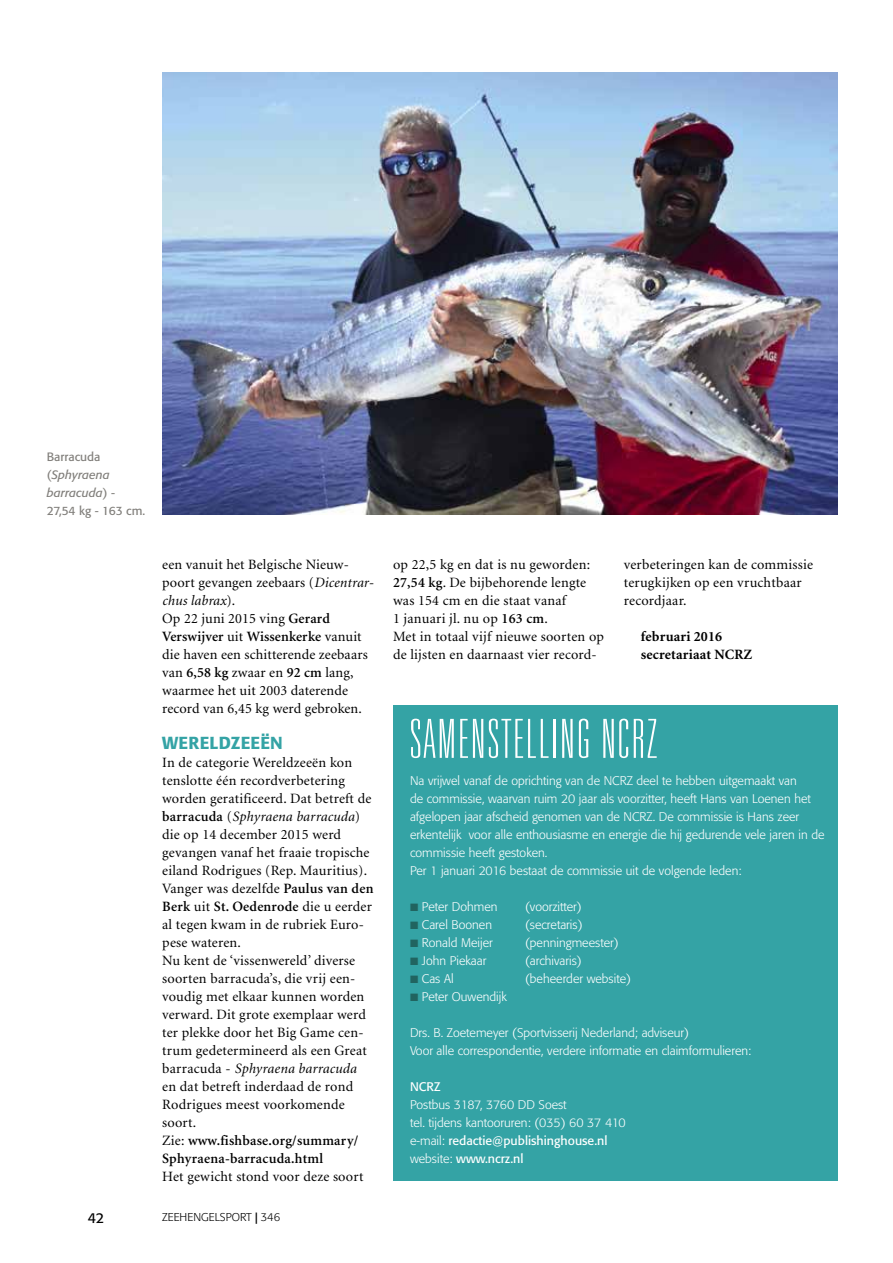
<style>
.page{position:relative;width:893px;height:1263px;background:#fff}
.page>*{position:absolute;margin:0;border:0;box-sizing:border-box;transform-origin:0 0}
.t1{font:100 ultra-condensed 54px "Univers";letter-spacing:.05em;color:#fff}
.t2{font:500 17.25px "Formata";letter-spacing:.01em;color:#34a3a5}
.t3{font:14.25px/18px "Minion";letter-spacing:.015em;color:#000}
.t4{font:700 14.25px/18px "Minion";letter-spacing:.01em;color:#000}
.t5{font:14.25px "Formata";color:#000}
.t6{font:300 12.3px/18px "Formata";color:#fff}
.t7{font:12.3px "Formata";color:#fff}
.t8{font:12px/18px "Formata";color:#82807c}
.t9{font:300 11.25px "Formata";color:#000}
.s1{font-style:italic}
.s2{font-weight:600}
.s3{font-weight:500}
.s4{font-family:"European Pi Three";font-weight:400;color:#216460}
.s5{font-weight:400}
</style>
<div class="page">
<div style="left:393px;top:705px;width:445px;height:476px;background:#34a3a5"></div>
<img style="left:162px;top:73px;width:676px;height:442px">
<p class="t8" style="left:47px;top:448px;width:100px">Barracuda (<span class="s1">Sphyraena barracuda</span>) -<br>27,54 kg - 163 cm.</p>
<p class="t3" style="left:162px;top:556px;width:213px">een vanuit het Belgische Nieuw&shy;poort gevangen zeebaars (<span class="s1">Dicentrar&shy;chus labrax</span>).<br>Op 22 juni 2015 ving <span class="s2">Gerard<br>Verswijver</span> uit <span class="s2">Wissenkerke</span> vanuit die haven een schitterende zeebaars van <span class="s2">6,58 kg</span> zwaar en <span class="s2">92 cm</span> lang, waarmee het uit 2003 daterende record van 6,45 kg werd gebroken.</p>
<p class="t2" style="left:162px;top:732px;width:122px">WERELDZEEËN</p>
<p class="t3" style="left:162px;top:754px;width:213px">In de categorie Wereldzeeën kon tenslotte één recordverbetering worden geratificeerd. Dat betreft de <span class="s2">barracuda</span> (<span class="s1">Sphyraena barracuda</span>) die op 14 december 2015 werd gevangen vanaf het fraaie tropische eiland Rodrigues (Rep. Mauritius).<br>Vanger was dezelfde <span class="s2">Paulus van den<br>Berk</span> uit <span class="s2">St. Oedenrode</span> die u eerder al tegen kwam in de rubriek Euro&shy;pese wateren.<br>Nu kent de ‘vissenwereld’ diverse soorten barracuda’s, die vrij een&shy;voudig met elkaar kunnen worden verward. Dit grote exemplaar werd ter plekke door het Big Game cen&shy;trum gedetermineerd als een Great barracuda - <span class="s1">Sphyraena barracuda </span>en dat betreft inderdaad de rond<br>Rodrigues meest voorkomende soort.<br>Zie: <span class="s2">www.fishbase.org/summary/<br>Sphyraena-barracuda.html</span></p>
<p class="t3" style="left:162px;top:1168px;width:203px">Het gewicht stond voor deze soort</p>
<p class="t5" style="left:88px;top:1209px;width:18px">42</p>
<p class="t9" style="left:162px;top:1211px;width:120px">ZEEHENGELSPORT <span class="s3">|</span> 346</p>
<p class="t3" style="left:393px;top:556px;width:212px">op 22,5 kg en dat is nu geworden:<br><span class="s2">27,54 kg</span>. De bijbehorende lengte was 154 cm en die staat vanaf<br>1 januari jl. nu op <span class="s2">163 cm</span>.<br>Met in totaal vijf nieuwe soorten op de lijsten en daarnaast vier record-</p>
<p class="t3" style="left:624px;top:556px;width:191px">verbeteringen kan de commissie terugkijken op een vruchtbaar recordjaar.</p>
<p class="t4" style="left:641px;top:628px;width:113px">februari 2016 secretariaat NCRZ</p>
<h1 class="t1" style="left:410px;top:711px;width:248px">SAMENSTELLING NCRZ</h1>
<p class="t6" style="left:410px;top:772px;width:416px">Na vrijwel vanaf de oprichting van de NCRZ deel te hebben uitgemaakt van<br>de commissie, waarvan ruim 20 jaar als voorzitter, heeft Hans van Loenen het afgelopen jaar afscheid genomen van de NCRZ. De commissie is Hans zeer erkentelijk voor alle enthousiasme en energie die hij gedurende vele jaren in de commissie heeft gestoken.<br>Per 1 januari 2016 bestaat de commissie uit de volgende leden:</p>
<p class="t6" style="left:410px;top:898px;width:89px"><span class="s4">K</span> Peter Dohmen</p>
<p class="t6" style="left:525px;top:898px;width:58px">(voorzitter)</p>
<p class="t6" style="left:410px;top:916px;width:83px"><span class="s4">K</span> Carel Boonen</p>
<p class="t6" style="left:525px;top:916px;width:59px">(secretaris)</p>
<p class="t6" style="left:410px;top:934px;width:84px"><span class="s4">K</span> Ronald Meijer</p>
<p class="t6" style="left:525px;top:934px;width:95px">(penningmeester)</p>
<p class="t6" style="left:410px;top:952px;width:78px"><span class="s4">K</span> John Piekaar</p>
<p class="t6" style="left:525px;top:952px;width:58px">(archivaris)</p>
<p class="t6" style="left:410px;top:970px;width:45px"><span class="s4">K</span> Cas Al</p>
<p class="t6" style="left:525px;top:970px;width:108px">(beheerder website)</p>
<p class="t6" style="left:410px;top:988px;width:98px"><span class="s4">K</span> Peter Ouwendijk</p>
<p class="t6" style="left:410px;top:1024px;width:343px">Drs. B. Zoetemeyer (Sportvisserij Nederland; adviseur)<br>Voor alle correspondentie, verdere informatie en claimformulieren:</p>
<p class="t7" style="left:410px;top:1079px;width:32px">NCRZ</p>
<p class="t6" style="left:410px;top:1096px;width:217px">Postbus 3187, 3760 DD Soest<br>tel. tijdens kantooruren: (035) 60 37 410 e-mail: <span class="s5">redactie@publishinghouse.nl </span>website: <span class="s5">www.ncrz.nl</span></p>
</div>
